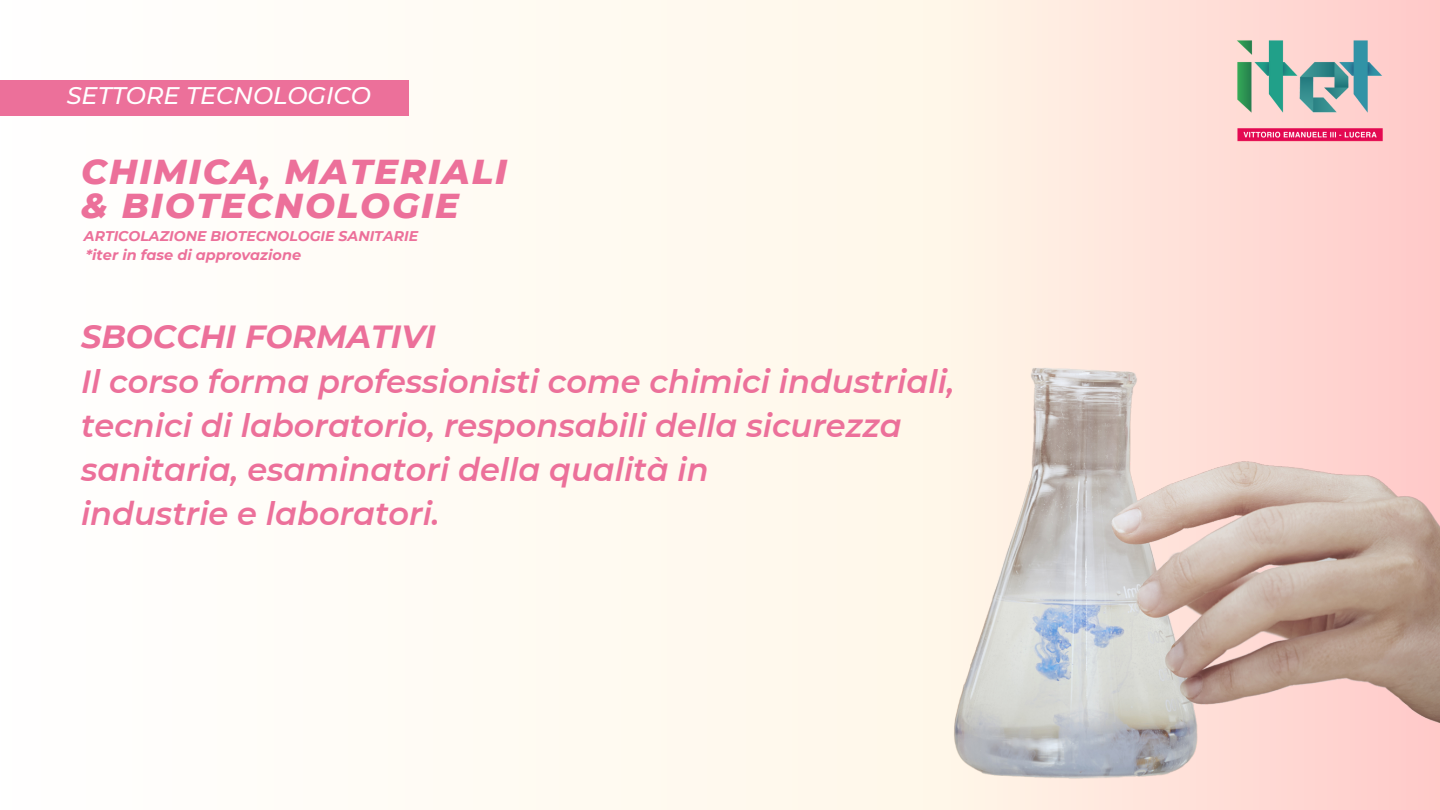
<style>
.page{position:relative;width:1440px;height:810px;background:#fff}
.page>*{position:absolute;margin:0;border:0;box-sizing:border-box;transform-origin:0 0}
.t1{font:italic 800 35.3px "Montserrat";letter-spacing:.055em;color:#ec709a}
.t2{font:italic 600 32px "Montserrat";color:#ec709a}
.t3{font:italic 700 32px "Montserrat";color:#ec709a}
.t4{font:italic 500 24px "Montserrat";color:#fff}
.t5{font:italic 700 14.5px "Montserrat";color:#ec709a}
.t6{font:italic 700 14.1px "Montserrat";color:#ec709a}
</style>
<div class="page">
<div style="left:0;top:0;width:1440px;height:810px;background:linear-gradient(to right,#fff,#ffdbd2)"></div>
<div style="left:0;top:80px;width:409px;height:36px;background:#ec709a"></div>
<img style="left:586px;top:189px;width:854px;height:621px">
<img style="left:1201px;top:39px;width:218px;height:118px">
<p class="t4" style="left:67px;top:81px;width:306px">SETTORE TECNOLOGICO</p>
<p class="t1" style="left:81px;top:150px;width:428px">CHIMICA, MATERIALI</p>
<p class="t1" style="left:81px;top:184px;width:379px">&amp; BIOTECNOLOGIE</p>
<p class="t6" style="left:84px;top:227px;width:336px">ARTICOLAZIONE BIOTECNOLOGIE SANITARIE</p>
<p class="t5" style="left:86px;top:246px;width:217px">*iter in fase di approvazione</p>
<p class="t3" style="left:81px;top:317px;width:356px">SBOCCHI FORMATIVI</p>
<p class="t2" style="left:81px;top:362px;width:875px">Il corso forma professionisti come chimici industriali,</p>
<p class="t2" style="left:81px;top:406px;width:822px">tecnici di laboratorio, responsabili della sicurezza</p>
<p class="t2" style="left:81px;top:450px;width:629px">sanitaria, esaminatori della qualità in</p>
<p class="t2" style="left:81px;top:494px;width:360px">industrie e laboratori.</p>
</div>
